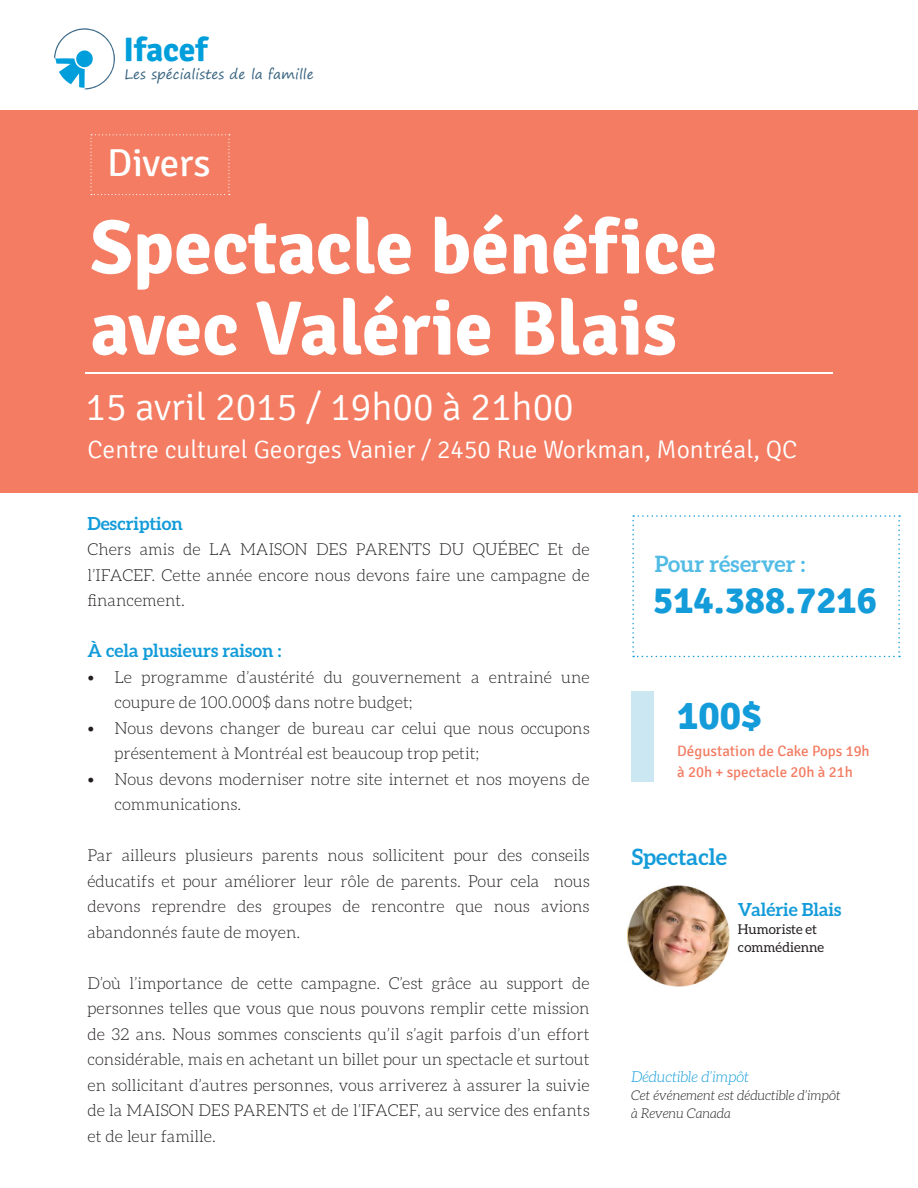
<style>
.page{position:relative;width:918px;height:1188px;background:#fff}
.page>*{position:absolute;margin:0;border:0;box-sizing:border-box;transform-origin:0 0}
.t1{font:700 76.5px "Signika";color:#fff}
.t2{font:700 40.2px "Signika";color:#139cd9}
.t3{font:39px "Signika";color:#fff}
.t4{font:300 38.85px "Signika";color:#fff}
.t5{font:700 38.1px "Signika";color:#139cd9}
.t6{font:700 33.6px "Signika";color:#009fdb}
.t7{font:300 25.5px "Signika";color:#fff}
.t8{font:700 22.5px "Aleo";color:#52bce5}
.t9{font:700 22.5px "Aleo";color:#139cd9}
.t10{font:700 18px "Aleo";color:#139cd9}
.t11{font:300 16.5px/25.5px "Aleo";color:#231f20;text-align:justify}
.t12{font:15px/21px "Signika";color:#f37c62}
.t13{font:italic 300 15px "Aleo";color:#139cd9}
.t14{font:italic 300 13.5px "Aleo";color:#231f20}
.t15{font:13.5px "Segoe Print";color:#3a6581}
.t16{font:13.5px/18px "Aleo";color:#231f20}
</style>
<div class="page">
<div style="left:0;top:111px;width:918px;height:382px;background:#f37c62"></div>
<svg style="left:90px;top:134px;width:140px;height:61px"></svg>
<svg style="left:54px;top:28px;width:61px;height:61px"></svg>
<hr style="left:86px;top:372px;width:747px;height:2px;background:#fff">
<svg style="left:632px;top:515px;width:268px;height:142px"></svg>
<div style="left:631px;top:691px;width:22px;height:91px;background:#cbe7f2"></div>
<img style="left:629px;top:886px;width:100px;height:101px">
<p class="t6" style="left:123px;top:29px;width:86px">Ifacef</p>
<p class="t15" style="left:124px;top:62px;width:191px">Les spécialistes de la famille</p>
<p class="t3" style="left:107px;top:141px;width:105px">Divers</p>
<p class="t1" style="left:90px;top:201px;width:628px">Spectacle bénéfice</p>
<p class="t1" style="left:90px;top:282px;width:588px">avec Valérie Blais</p>
<p class="t4" style="left:86px;top:386px;width:490px">15 avril 2015 / 19h00 à 21h00</p>
<p class="t7" style="left:88px;top:436px;width:711px">Centre culturel Georges Vanier / 2450 Rue Workman, Montréal, QC</p>
<p class="t10" style="left:88px;top:513px;width:97px">Description</p>
<p class="t11" style="left:88px;top:537px;width:504px">Chers amis de LA MAISON DES PARENTS DU QUÉBEC Et de l’IFACEF. Cette année encore nous devons faire une campagne de financement.</p>
<p class="t10" style="left:88px;top:640px;width:195px">À cela plusieurs raison :</p>
<p class="t11" style="left:115px;top:664px;width:477px;text-indent:-27px">• Le programme d’austérité du gouvernement a entrainé une coupure de 100.000$ dans notre budget;</p>
<p class="t11" style="left:115px;top:715px;width:477px;text-indent:-27px">• Nous devons changer de bureau car celui que nous occupons présentement à Montréal est beaucoup trop petit;</p>
<p class="t11" style="left:115px;top:766px;width:477px;text-indent:-27px">• Nous devons moderniser notre site internet et nos moyens de communications.</p>
<p class="t11" style="left:88px;top:843px;width:504px">Par ailleurs plusieurs parents nous sollicitent pour des conseils éducatifs et pour améliorer leur rôle de parents. Pour cela nous devons reprendre des groupes de rencontre que nous avions abandonnés faute de moyen.</p>
<p class="t11" style="left:88px;top:970px;width:504px">D’où l’importance de cette campagne. C’est grâce au support de personnes telles que vous que nous pouvons remplir cette mission de 32 ans. Nous sommes conscients qu’il s’agit parfois d’un effort considérable, mais en achetant un billet pour un spectacle et surtout</p>
<p class="t11" style="left:88px;top:1072px;width:504px">en sollicitant d’autres personnes, vous arriverez à assurer la suivie de la MAISON DES PARENTS et de l’IFACEF, au service des enfants et de leur famille.</p>
<p class="t8" style="left:655px;top:551px;width:152px">Pour réserver :</p>
<p class="t5" style="left:653px;top:578px;width:225px">514.388.7216</p>
<p class="t2" style="left:677px;top:691px;width:86px">100$</p>
<p class="t12" style="left:677px;top:741px;width:194px">Dégustation de Cake Pops 19h à 20h + spectacle 20h à 21h</p>
<p class="t9" style="left:632px;top:844px;width:97px">Spectacle</p>
<p class="t10" style="left:738px;top:899px;width:105px">Valérie Blais</p>
<p class="t16" style="left:738px;top:920px;width:88px">Humoriste et commédienne</p>
<p class="t13" style="left:631px;top:1068px;width:120px">Déductible d’impôt</p>
<p class="t14" style="left:631px;top:1088px;width:211px">Cet événement est déductible d’impôt</p>
<p class="t14" style="left:631px;top:1106px;width:101px">à Revenu Canada</p>
</div>
